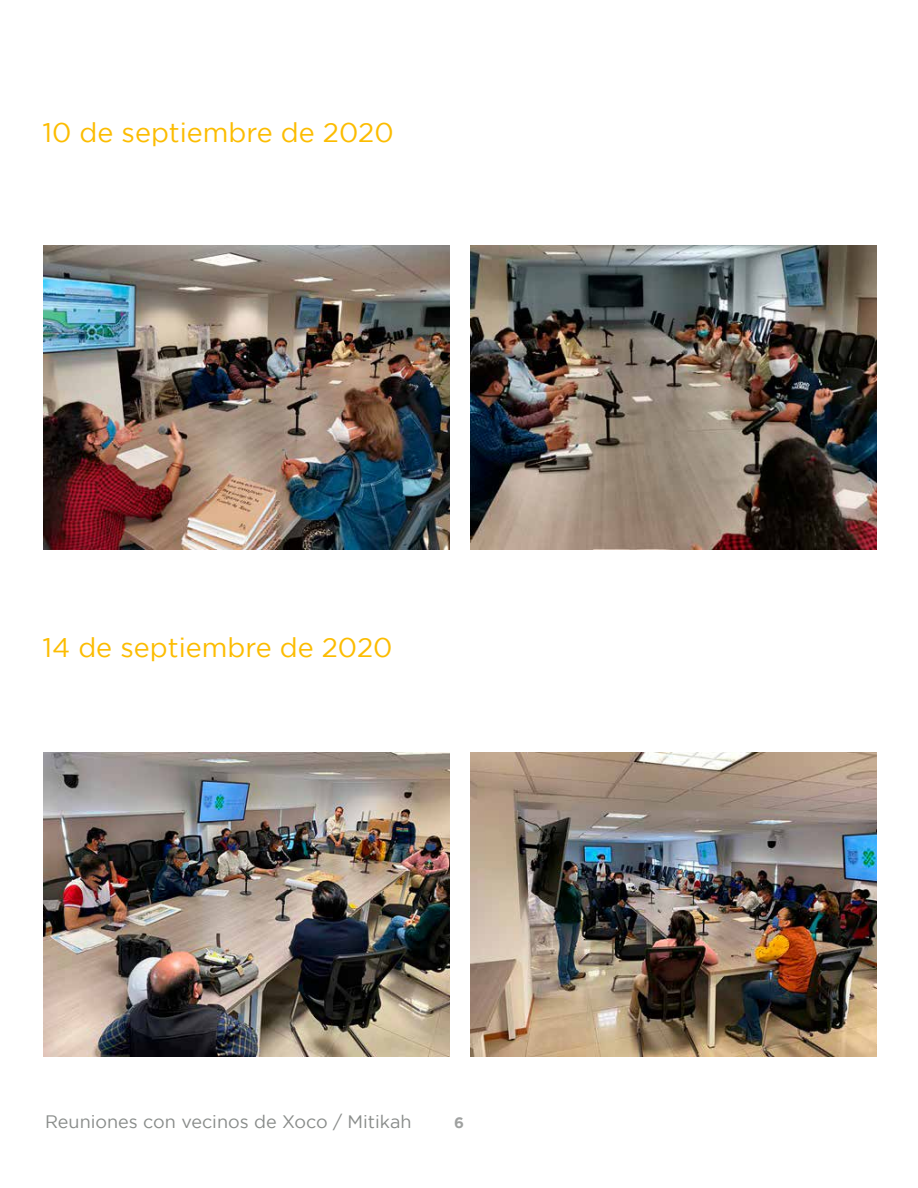
<style>
.page{position:relative;width:918px;height:1188px;background:#fff}
.page>*{position:absolute;margin:0;border:0;box-sizing:border-box;transform-origin:0 0}
.t1{font:27px "Gotham";color:#fcbc00}
.t2{font:18px "Gotham";color:#898c8a}
.t3{font:700 15px "Gotham";color:#9fa1a0}
</style>
<div class="page">
<img style="left:43px;top:246px;width:406px;height:303px">
<img style="left:43px;top:752px;width:406px;height:304px">
<img style="left:470px;top:245px;width:406px;height:304px">
<img style="left:470px;top:752px;width:406px;height:304px">
<p class="t1" style="left:43px;top:117px;width:353px">10 de septiembre de 2020</p>
<p class="t1" style="left:43px;top:633px;width:351px">14 de septiembre de 2020</p>
<p class="t2" style="left:45px;top:1111px;width:368px">Reuniones con vecinos de Xoco / Mitikah</p>
<p class="t3" style="left:454px;top:1114px;width:11px">6</p>
</div>
